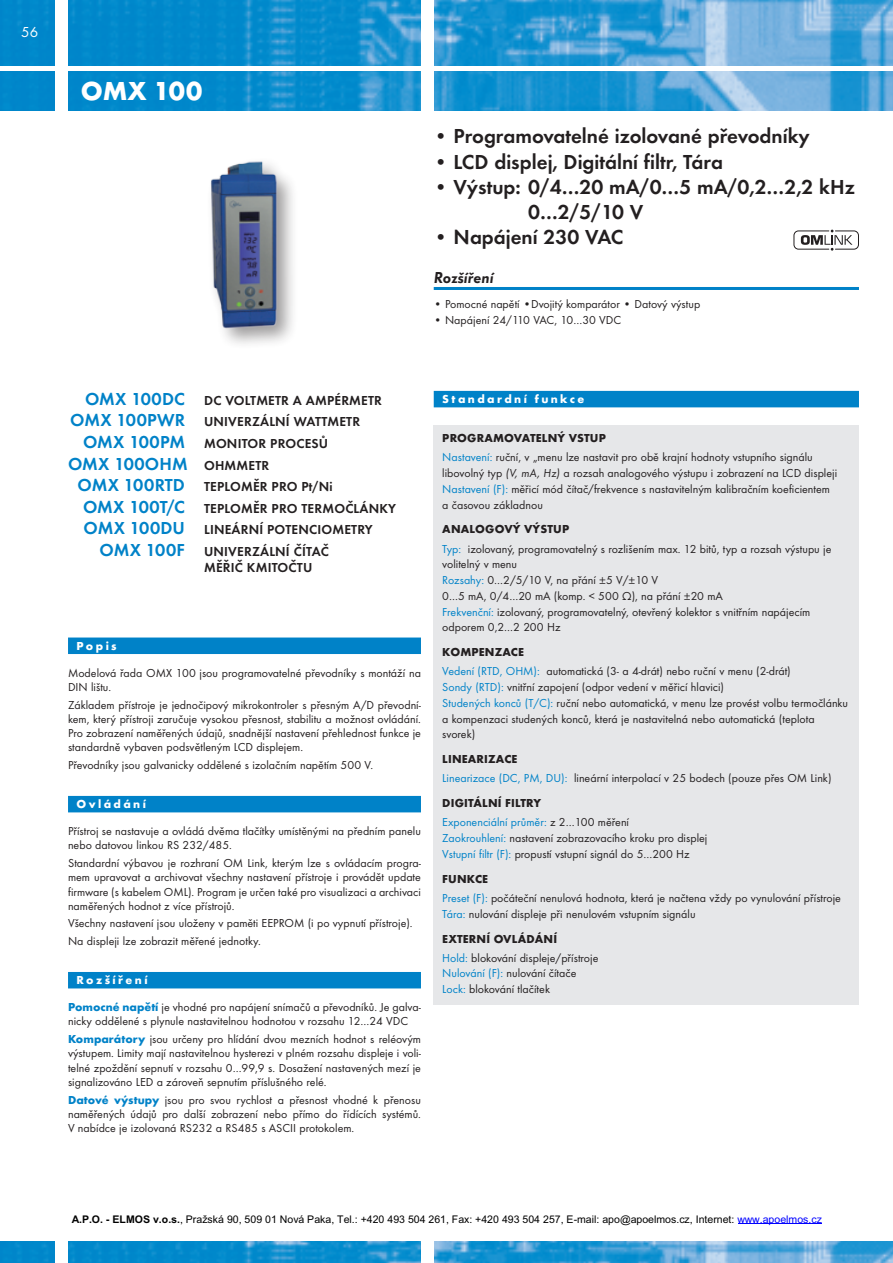
<style>
.page{position:relative;width:893px;height:1263px;background:#fff}
.page>*{position:absolute;margin:0;border:0;box-sizing:border-box;transform-origin:0 0}
.t1{font:700 27px "Futura TOT";color:#fff}
.t2{font:600 21px "Futura TOT";color:#231f20}
.Přehled_typů{font:600 18px "Futura TOT";letter-spacing:.005em;color:#0082c8}
.t3{font:16.5px "Futura TOT Demi Obli";color:#231f20}
.t4{font:15px "Futura TOT";color:#fff}
.Přehled_typů-2{font:600 13.5px/16.2px "Futura TOT";letter-spacing:.015em;color:#231f20}
.Odstavcový_text_bez{font:12px/15.8px "Futura TOT";color:#231f20}
.Odstavcový_text{font:12px/14.2px "Futura TOT";color:#231f20;text-align:justify}
.t5{font:12px/19.2px "Futura TOT";color:#0082c8}
.Hlavičky_v_pruzích{font:700 12px "Futura TOT";letter-spacing:.2em;color:#fff}
.t6{font:10.5px "Arial";color:#000}
.s1{font-size:18px;color:#0082c8}
.s2{font-size:13.5px;color:#231f20}
.s3{font-weight:700;color:#0082c8}
.s4{font-weight:700}
.s5{color:#0082c8}
.s6{font-family:"Futura TOT Book Obli"}
.s7{font-weight:700;color:#231f20}
.s8{color:#231f20}
.s9{color:#00f}
</style>
<div class="page">
<img style="left:0;top:0;width:893px;height:110px">
<div style="left:55px;top:0;width:13px;height:117px;background:#fff"></div>
<hr style="left:0;top:66px;width:893px;height:4px;background:#fff">
<img style="left:0;top:1242px;width:893px;height:21px">
<div style="left:55px;top:1237px;width:13px;height:26px;background:#fff"></div>
<div style="left:421px;top:0;width:13px;height:117px;background:#fff"></div>
<div style="left:421px;top:1235px;width:13px;height:28px;background:#fff"></div>
<hr style="left:434px;top:287px;width:425px;height:3px;background:#0082c8">
<svg style="left:793px;top:230px;width:66px;height:21px"></svg>
<div style="left:434px;top:391px;width:425px;height:16px;background:#0082c8"></div>
<div style="left:434px;top:425px;width:425px;height:579px;background:#e6e7e9"></div>
<div style="left:68px;top:637px;width:353px;height:17px;background:#0082c8"></div>
<div style="left:68px;top:796px;width:353px;height:16px;background:#0082c8"></div>
<div style="left:68px;top:972px;width:353px;height:16px;background:#0082c8"></div>
<div style="left:206px;top:156px;width:93px;height:194px;background:#231f20;opacity:.45"></div>
<img style="left:206px;top:156px;width:93px;height:184px">
<hr style="left:738px;top:1223px;width:84px;height:1px;background:#00f">
<p class="t4" style="left:21px;top:23px;width:19px">56</p>
<p class="t1" style="left:81px;top:74px;width:123px">OMX 100</p>
<p class="t2" style="left:434px;top:124px;width:378px">• Programovatelné izolované převodníky</p>
<p class="t2" style="left:434px;top:149px;width:291px">• LCD displej, Digitální filtr, Tára</p>
<p class="t2" style="left:434px;top:174px;width:423px">• Výstup: 0/4…20 mA/0…5 mA/0,2…2,2 kHz</p>
<p class="t2" style="left:528px;top:199px;width:117px">0…2/5/10 V</p>
<p class="t2" style="left:434px;top:224px;width:191px">• Napájení 230 VAC</p>
<p class="t3" style="left:434px;top:267px;width:61px">Rozšíření</p>
<p class="Odstavcový_text_bez" style="left:434px;top:296px;width:268px">• Pomocné napětí •Dvojitý komparátor • Datový výstup</p>
<p class="Odstavcový_text_bez" style="left:434px;top:312px;width:189px">• Napájení 24/110 VAC, 10…30 VDC</p>
<p class="Přehled_typů-2" style="left:85px;top:392px;width:298px"><span class="s1">OMX 100DC</span> DC VOLTMETR A AMPÉRMETR</p>
<p class="Přehled_typů-2" style="left:70px;top:414px;width:291px"><span class="s1">OMX 100PWR</span> UNIVERZÁLNÍ WATTMETR</p>
<p class="Přehled_typů-2" style="left:83px;top:435px;width:247px"><span class="s1">OMX 100PM</span> MONITOR PROCESŮ</p>
<p class="Přehled_typů" style="left:68px;top:453px;width:203px">OMX 100OHM <span class="s2">OHMMETR</span></p>
<p class="Přehled_typů-2" style="left:78px;top:478px;width:256px"><span class="s1">OMX 100RTD</span> TEPLOMĚR PRO Pt/Ni</p>
<p class="Přehled_typů-2" style="left:83px;top:500px;width:315px"><span class="s1">OMX 100T/C</span> TEPLOMĚR PRO TERMOČLÁNKY</p>
<p class="Přehled_typů-2" style="left:84px;top:522px;width:291px"><span class="s1">OMX 100DU</span> LINEÁRNÍ POTENCIOMETRY</p>
<p class="Přehled_typů-2" style="left:204px;top:543px;width:126px;text-indent:-105px"><span class="s1">OMX 100F</span> UNIVERZÁLNÍ ČÍTAČ<br>MĚŘIČ KMITOČTU</p>
<p class="Hlavičky_v_pruzích" style="left:77px;top:638px;width:42px">Popis</p>
<p class="Odstavcový_text_bez" style="left:68px;top:666px;width:354px;line-height:14.2px">Modelová řada OMX 100 jsou programovatelné převodníky s montáží na<br>DIN lištu.</p>
<p class="Odstavcový_text_bez" style="left:68px;top:697px;width:354px;line-height:14.2px;text-align:justify">Základem přístroje je jednočipový mikrokontroler s přesným A/D převodní&shy;kem, který přístroji zaručuje vysokou přesnost, stabilitu a možnost ovládání.<br>Pro zobrazení naměřených údajů, snadnější nastavení přehlednost funkce je standardně vybaven podsvětleným LCD displejem.</p>
<p class="Odstavcový_text_bez" style="left:68px;top:757px;width:307px">Převodníky jsou galvanicky oddělené s izolačním napětím 500 V.</p>
<p class="Hlavičky_v_pruzích" style="left:77px;top:797px;width:71px">Ovládání</p>
<p class="Odstavcový_text_bez" style="left:68px;top:824px;width:354px;line-height:14.2px">Přístroj se nastavuje a ovládá dvěma tlačítky umístěnými na předním panelu nebo datovou linkou RS 232/485.</p>
<p class="Odstavcový_text_bez" style="left:68px;top:856px;width:354px;line-height:14.2px;text-align:justify">Standardní výbavou je rozhraní OM Link, kterým lze s ovládacím progra&shy;mem upravovat a archivovat všechny nastavení přístroje i provádět update firmware (s kabelem OML). Program je určen také pro visualizaci a archivaci naměřených hodnot z více přístrojů.</p>
<p class="Odstavcový_text_bez" style="left:68px;top:915px;width:346px">Všechny nastavení jsou uloženy v paměti EEPROM (i po vypnutí přístroje).</p>
<p class="Odstavcový_text_bez" style="left:68px;top:933px;width:194px">Na displeji lze zobrazit měřené jednotky.</p>
<p class="Hlavičky_v_pruzích" style="left:77px;top:973px;width:73px">Rozšíření</p>
<p class="Odstavcový_text" style="left:68px;top:1000px;width:354px"><span class="s3">Pomocné napětí</span> je vhodné pro napájení snímačů a převodníků. Je galva&shy;nicky oddělené s plynule nastavitelnou hodnotou v rozsahu 12…24 VDC</p>
<p class="Odstavcový_text" style="left:68px;top:1032px;width:354px"><span class="s3">Komparátory</span> jsou určeny pro hlídání dvou mezních hodnot s reléovým výstupem. Limity mají nastavitelnou hysterezi v plném rozsahu displeje i voli&shy;telné zpoždění sepnutí v rozsahu 0…99,9 s. Dosažení nastavených mezí je signalizováno LED a zároveň sepnutím příslušného relé.</p>
<p class="Odstavcový_text" style="left:68px;top:1092px;width:354px"><span class="s3">Datové výstupy</span> jsou pro svou rychlost a přesnost vhodné k přenosu naměřených údajů pro další zobrazení nebo přímo do řídících systémů.<br>V nabídce je izolovaná RS232 a RS485 s ASCII protokolem.</p>
<p class="Hlavičky_v_pruzích" style="left:442px;top:392px;width:143px">Standardní funkce</p>
<p class="Odstavcový_text_bez" style="left:442px;top:428px;width:372px;line-height:19.2px"><span class="s4">PROGRAMOVATELNÝ VSTUP<br></span><span class="s5">Nastavení:</span> ruční, v „menu lze nastavit pro obě krajní hodnoty vstupního signálu</p>
<p class="Odstavcový_text_bez" style="left:442px;top:465px;width:396px">libovolný typ <span class="s6">(V, mA, Hz)</span> a rozsah analogového výstupu i zobrazení na LCD displeji<br><span class="s5">Nastavení (F):</span> měřicí mód čítač/frekvence s nastavitelným kalibračním koeficientem a časovou základnou</p>
<p class="Odstavcový_text_bez" style="left:442px;top:520px;width:391px;line-height:19.2px"><span class="s4">ANALOGOVÝ VÝSTUP<br></span><span class="s5">Typ:</span> izolovaný, programovatelný s rozlišením max. 12 bitů, typ a rozsah výstupu je</p>
<p class="Odstavcový_text_bez" style="left:442px;top:556px;width:370px">volitelný v menu<br><span class="s5">Rozsahy:</span> 0…2/5/10 V, na přání ±5 V/±10 V<br>0…5 mA, 0/4…20 mA (komp. &lt; 500 Ϊ), na přání ±20 mA<br><span class="s5">Frekvenční:</span> izolovaný, programovatelný, otevřený kolektor s vnitřním napájecím odporem 0,2…2 200 Hz</p>
<p class="Odstavcový_text_bez" style="left:442px;top:642px;width:350px;line-height:19.2px"><span class="s4">KOMPENZACE<br></span><span class="s5">Vedení (RTD, OHM):</span> automatická (3- a 4-drát) nebo ruční v menu (2-drát)</p>
<p class="Odstavcový_text_bez" style="left:442px;top:679px;width:407px"><span class="s5">Sondy (RTD):</span> vnitřní zapojení (odpor vedení v měřicí hlavici)<br><span class="s5">Studených konců (T/C):</span> ruční nebo automatická, v menu lze provést volbu termočlánku a kompenzaci studených konců, která je nastavitelná nebo automatická (teplota svorek)</p>
<p class="Odstavcový_text_bez" style="left:442px;top:749px;width:391px;line-height:19.2px"><span class="s4">LINEARIZACE<br></span><span class="s5">Linearizace (DC, PM, DU):</span> lineární interpolací v 25 bodech (pouze přes OM Link)</p>
<p class="t5" style="left:442px;top:794px;width:188px"><span class="s7">DIGITÁLNÍ FILTRY<br></span>Exponenciální průměr: <span class="s8">z 2…100 měření</span></p>
<p class="Odstavcový_text_bez" style="left:442px;top:830px;width:267px"><span class="s5">Zaokrouhlení:</span> nastavení zobrazovacího kroku pro displej<br><span class="s5">Vstupní filtr (F):</span> propustí vstupní signál do 5…200 Hz</p>
<p class="Odstavcový_text_bez" style="left:442px;top:869px;width:400px;line-height:19.2px"><span class="s4">FUNKCE<br></span><span class="s5">Preset (F):</span> počáteční nenulová hodnota, která je načtena vždy po vynulování přístroje</p>
<p class="Odstavcový_text_bez" style="left:442px;top:901px;width:255px;line-height:24.9px"><span class="s5">Tára:</span> nulování displeje při nenulovém vstupním signálu<br><span class="s4">EXTERNÍ OVLÁDÁNÍ</span></p>
<p class="Odstavcový_text_bez" style="left:442px;top:950px;width:158px"><span class="s5">Hold:</span> blokování displeje/přístroje<br><span class="s5">Nulování (F):</span> nulování čítače<br><span class="s5">Lock:</span> blokování tlačítek</p>
<p class="t6" style="left:72px;top:1213px;width:752px"><span class="s4">A.P.O. - ELMOS v.o.s.</span>, Pražská 90, 509 01 Nová Paka, Tel.: +420 493 504 261, Fax: +420 493 504 257, E-mail: apo@apoelmos.cz, Internet: <span class="s9">www.apoelmos.cz</span></p>
</div>
